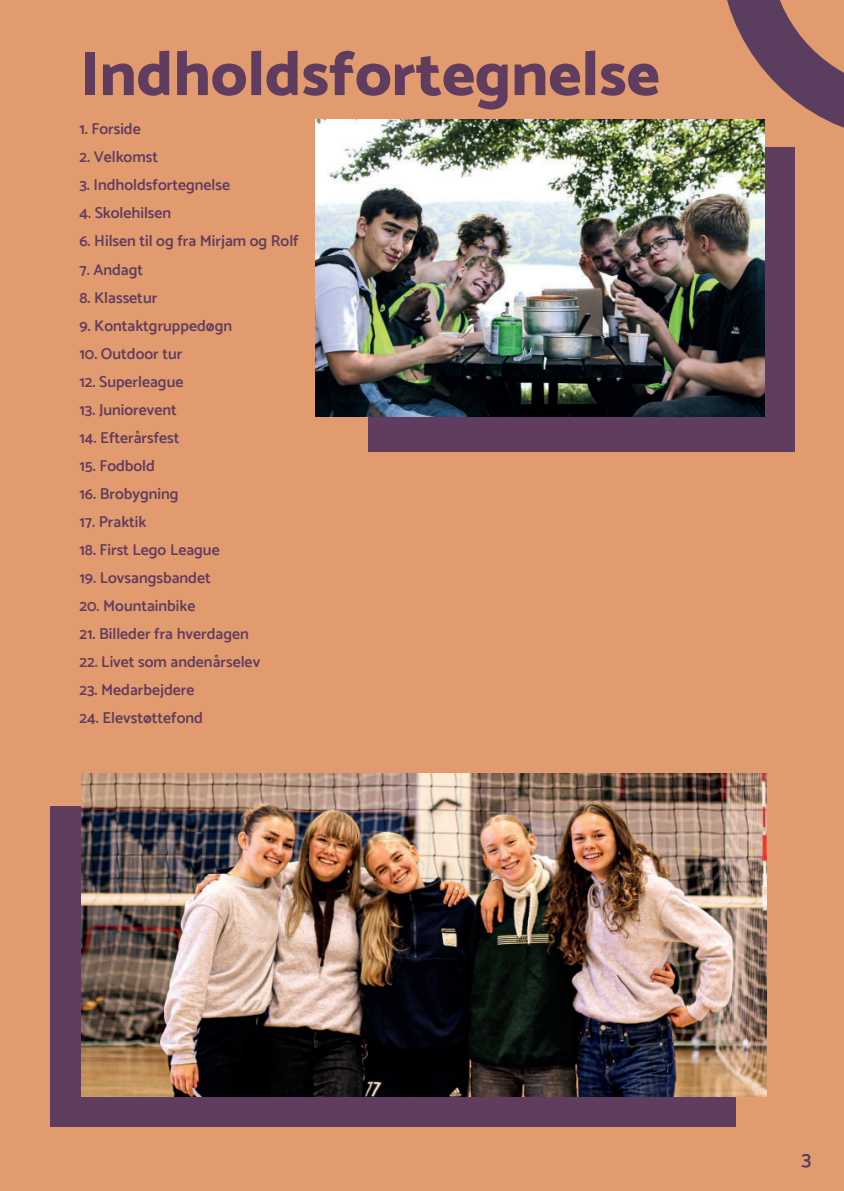
<style>
.page{position:relative;width:844px;height:1191px;background:#fff}
.page>*{position:absolute;margin:0;border:0;box-sizing:border-box;transform-origin:0 0}
.t1{font:800 63px "Catamaran";color:#603c5f}
.t2{font:600 21px "Catamaran";color:#5b3c60}
.t3{font:600 15.75px "Catamaran";color:#603c5f}
</style>
<div class="page">
<div style="left:0;top:0;width:843px;height:1191px;background:#e29b6e"></div>
<div style="left:50px;top:806px;width:685px;height:320px;background:#603c5f"></div>
<div style="left:368px;top:147px;width:426px;height:304px;background:#603c5f"></div>
<img style="left:81px;top:774px;width:685px;height:322px">
<img style="left:315px;top:119px;width:449px;height:298px">
<svg style="left:720px;top:0;width:123px;height:139px"></svg>
<h1 class="t1" style="left:79px;top:44px;width:581px">Indholdsfortegnelse</h1>
<p class="t3" style="left:79px;top:120px;width:63px">1. Forside</p>
<p class="t3" style="left:79px;top:148px;width:80px">2. Velkomst</p>
<p class="t3" style="left:79px;top:176px;width:152px">3. Indholdsfortegnelse</p>
<p class="t3" style="left:79px;top:204px;width:93px">4. Skolehilsen</p>
<p class="t3" style="left:79px;top:232px;width:221px">6. Hilsen til og fra Mirjam og Rolf</p>
<p class="t3" style="left:79px;top:260px;width:65px">7. Andagt</p>
<p class="t3" style="left:79px;top:288px;width:79px">8. Klassetur</p>
<p class="t3" style="left:79px;top:316px;width:154px">9. Kontaktgruppedøgn</p>
<p class="t3" style="left:79px;top:344px;width:104px">10. Outdoor tur</p>
<p class="t3" style="left:79px;top:372px;width:105px">12. Superleague</p>
<p class="t3" style="left:79px;top:400px;width:99px">13. Juniorevent</p>
<p class="t3" style="left:79px;top:428px;width:102px">14. Efterårsfest</p>
<p class="t3" style="left:79px;top:456px;width:77px">15. Fodbold</p>
<p class="t3" style="left:79px;top:484px;width:101px">16. Brobygning</p>
<p class="t3" style="left:79px;top:512px;width:68px">17. Praktik</p>
<p class="t3" style="left:79px;top:540px;width:142px">18. First Lego League</p>
<p class="t3" style="left:79px;top:568px;width:133px">19. Lovsangsbandet</p>
<p class="t3" style="left:79px;top:596px;width:117px">20. Mountainbike</p>
<p class="t3" style="left:79px;top:624px;width:171px">21. Billeder fra hverdagen</p>
<p class="t3" style="left:79px;top:652px;width:182px">22. Livet som andenårselev</p>
<p class="t3" style="left:79px;top:680px;width:116px">23. Medarbejdere</p>
<p class="t3" style="left:79px;top:708px;width:125px">24. Elevstøttefond</p>
<h2 class="t2" style="left:801px;top:1146px;width:12px">3</h2>
</div>
